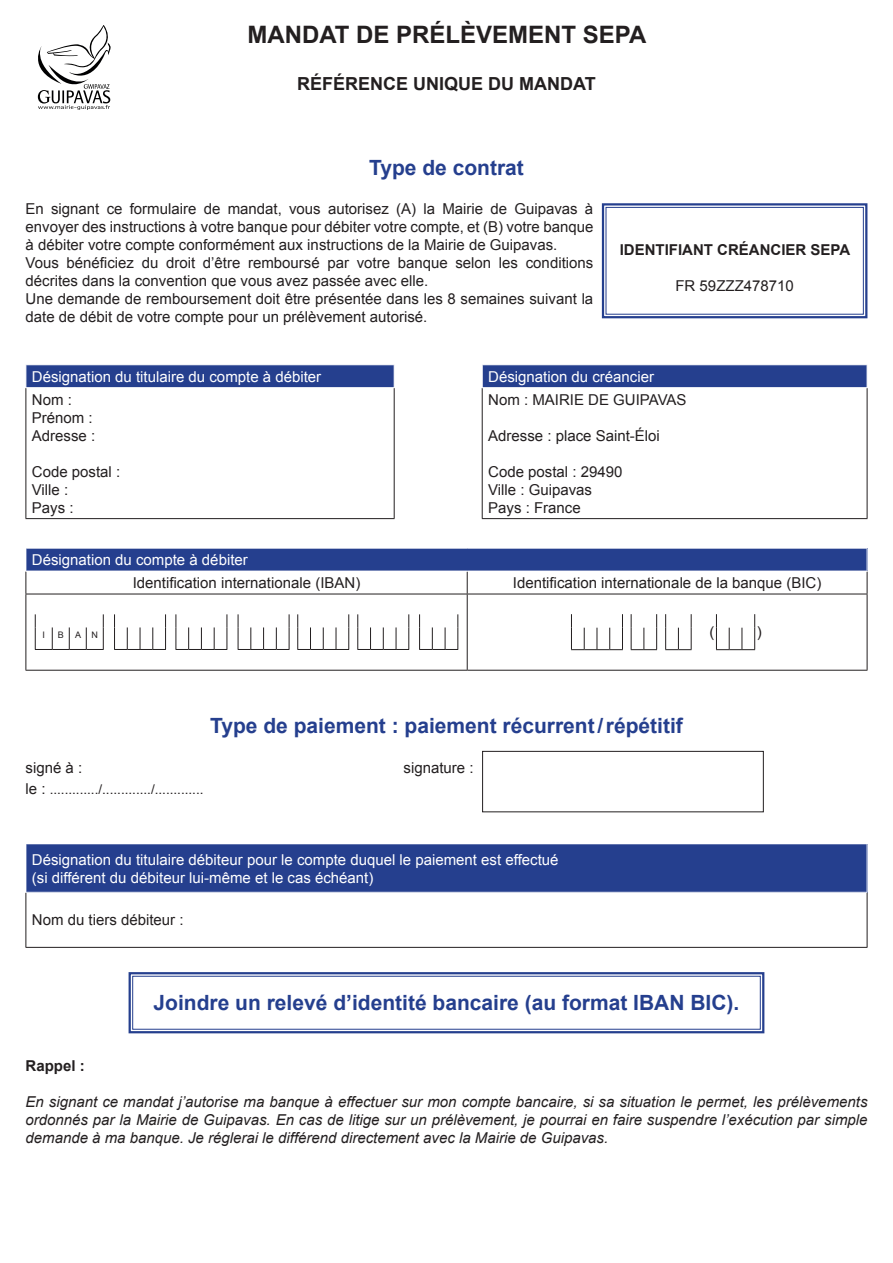
<style>
.page{position:relative;width:893px;height:1263px;background:#fff}
.page>*{position:absolute;margin:0;border:0;box-sizing:border-box;transform-origin:0 0}
.t1{font:700 24px "Arial";color:#231f20}
.t2{font:700 21px "Arial";color:#253f8e}
.t3{font:700 18px "Arial";color:#231f20}
.t4{font:15px/18px "Arial";color:#231f20}
.t5{font:italic 15px/18px "Arial";color:#231f20;text-align:justify}
.t6{font:15px/18px "Arial";color:#fff}
.t7{font:700 15px "Arial";color:#231f20}
.t8{font:13.5px "Arial";color:#231f20}
.t9{font:9px "Arial";color:#231f20}
.s1{font-size:15px}
</style>
<div class="page">
<hr style="left:482px;top:388px;width:1px;height:130px;background:#231f20">
<hr style="left:867px;top:388px;width:1px;height:130px;background:#231f20">
<hr style="left:482px;top:518px;width:385px;height:1px;background:#231f20">
<hr style="left:26px;top:388px;width:1px;height:130px;background:#231f20">
<hr style="left:394px;top:388px;width:1px;height:130px;background:#231f20">
<hr style="left:26px;top:518px;width:369px;height:1px;background:#231f20">
<svg style="left:26px;top:365px;width:842px;height:23px;background:#43599d"></svg>
<hr style="left:26px;top:387px;width:369px;height:1px;background:#fff">
<div style="left:26px;top:548px;width:841px;height:23px;background:#253f8e"></div>
<hr style="left:26px;top:548px;width:441px;height:1px;background:#fff">
<hr style="left:467px;top:548px;width:400px;height:1px;background:#fff">
<svg style="left:26px;top:548px;width:1px;height:46px"></svg>
<svg style="left:467px;top:572px;width:1px;height:22px"></svg>
<hr style="left:26px;top:594px;width:1px;height:76px;background:#231f20">
<hr style="left:467px;top:594px;width:1px;height:76px;background:#231f20">
<hr style="left:867px;top:594px;width:1px;height:76px;background:#231f20">
<svg style="left:867px;top:548px;width:1px;height:46px"></svg>
<hr style="left:26px;top:594px;width:441px;height:1px;background:#231f20">
<hr style="left:467px;top:594px;width:400px;height:1px;background:#231f20">
<hr style="left:26px;top:670px;width:441px;height:1px;background:#231f20">
<hr style="left:467px;top:670px;width:400px;height:1px;background:#231f20">
<hr style="left:26px;top:571px;width:441px;height:1px;background:#fff">
<svg style="left:35px;top:614px;width:69px;height:36px"></svg>
<svg style="left:114px;top:614px;width:52px;height:36px"></svg>
<svg style="left:176px;top:614px;width:52px;height:36px"></svg>
<svg style="left:238px;top:614px;width:52px;height:36px"></svg>
<svg style="left:297px;top:614px;width:52px;height:36px"></svg>
<svg style="left:357px;top:614px;width:52px;height:36px"></svg>
<svg style="left:419px;top:614px;width:39px;height:36px"></svg>
<svg style="left:571px;top:614px;width:52px;height:36px"></svg>
<svg style="left:631px;top:614px;width:26px;height:36px"></svg>
<svg style="left:665px;top:614px;width:27px;height:36px"></svg>
<svg style="left:716px;top:614px;width:39px;height:36px"></svg>
<div style="left:26px;top:844px;width:841px;height:48px;background:#253f8e"></div>
<hr style="left:26px;top:893px;width:1px;height:54px;background:#231f20">
<hr style="left:867px;top:893px;width:1px;height:54px;background:#231f20">
<hr style="left:26px;top:947px;width:841px;height:1px;background:#231f20">
<hr style="left:26px;top:844px;width:1px;height:48px;background:#fff">
<svg style="left:37px;top:26px;width:74px;height:84px"></svg>
<svg style="left:601px;top:203px;width:267px;height:116px"></svg>
<div style="left:606px;top:207px;width:258px;height:108px;border:1px solid #253f8e"></div>
<div style="left:482px;top:751px;width:282px;height:61px;border:1px solid #231f20"></div>
<svg style="left:128px;top:972px;width:637px;height:62px"></svg>
<div style="left:132px;top:976px;width:629px;height:53px;border:1px solid #253f8e"></div>
<h1 class="t1" style="left:247px;top:19px;width:401px">MANDAT DE PRÉLÈVEMENT SEPA</h1>
<p class="t3" style="left:297px;top:72px;width:300px">RÉFÉRENCE UNIQUE DU MANDAT</p>
<h2 class="t2" style="left:369px;top:154px;width:156px">Type de contrat</h2>
<p class="t4" style="left:26px;top:200px;width:569px">En signant ce formulaire de mandat, vous autorisez (A) la Mairie de Guipavas à envoyer des instructions à votre banque pour débiter votre compte, et (B) votre banque à débiter votre compte conformément aux instructions de la Mairie de Guipavas.<br>Vous bénéficiez du droit d’être remboursé par votre banque selon les conditions décrites dans la convention que vous avez passée avec elle.<br>Une demande de remboursement doit être présentée dans les 8 semaines suivant la date de débit de votre compte pour un prélèvement autorisé.</p>
<p class="t7" style="left:620px;top:240px;width:232px">IDENTIFIANT CRÉANCIER SEPA</p>
<p class="t4" style="left:675px;top:277px;width:120px">FR 59ZZZ478710</p>
<p class="t6" style="left:32px;top:368px;width:291px">Désignation du titulaire du compte à débiter</p>
<p class="t6" style="left:488px;top:368px;width:167px">Désignation du créancier</p>
<p class="t4" style="left:32px;top:390px;width:65px">Nom :<br>Prénom :<br>Adresse :</p>
<p class="t4" style="left:32px;top:462px;width:90px">Code postal :<br>Ville :<br>Pays :</p>
<p class="t4" style="left:488px;top:390px;width:200px">Nom : MAIRIE DE GUIPAVAS</p>
<p class="t4" style="left:488px;top:426px;width:173px">Adresse : place Saint-Éloi</p>
<p class="t4" style="left:488px;top:462px;width:136px">Code postal : 29490<br>Ville : Guipavas<br>Pays : France</p>
<p class="t6" style="left:32px;top:551px;width:217px">Désignation du compte à débiter</p>
<p class="t4" style="left:133px;top:574px;width:229px">Identification internationale (IBAN)</p>
<p class="t4" style="left:513px;top:574px;width:310px">Identification internationale de la banque (BIC)</p>
<p class="t9" style="left:43px;top:629px;width:4px">I</p>
<p class="t9" style="left:58px;top:629px;width:8px">B</p>
<p class="t9" style="left:75px;top:629px;width:25px">A N</p>
<p class="t4" style="left:709px;top:623px;width:6px">(</p>
<p class="t4" style="left:757px;top:623px;width:6px">)</p>
<h2 class="t2" style="left:210px;top:712px;width:474px">Type de paiement : paiement récurrent/répétitif</h2>
<p class="t4" style="left:26px;top:758px;width:58px">signé à :</p>
<p class="t4" style="left:404px;top:758px;width:72px">signature :</p>
<p class="t8" style="left:26px;top:781px;width:180px"><span class="s1">le :</span> ............./............./.............</p>
<p class="t6" style="left:32px;top:850px;width:528px">Désignation du titulaire débiteur pour le compte duquel le paiement est effectué (si différent du débiteur lui-même et le cas échéant)</p>
<p class="t4" style="left:32px;top:911px;width:153px">Nom du tiers débiteur :</p>
<h2 class="t2" style="left:154px;top:989px;width:587px">Joindre un relevé d’identité bancaire (au format IBAN BIC).</h2>
<p class="t7" style="left:26px;top:1056px;width:61px">Rappel :</p>
<p class="t5" style="left:26px;top:1093px;width:843px">En signant ce mandat j’autorise ma banque à effectuer sur mon compte bancaire, si sa situation le permet, les prélèvements ordonnés par la Mairie de Guipavas. En cas de litige sur un prélèvement, je pourrai en faire suspendre l’exécution par simple demande à ma banque. Je réglerai le différend directement avec la Mairie de Guipavas.</p>
</div>
